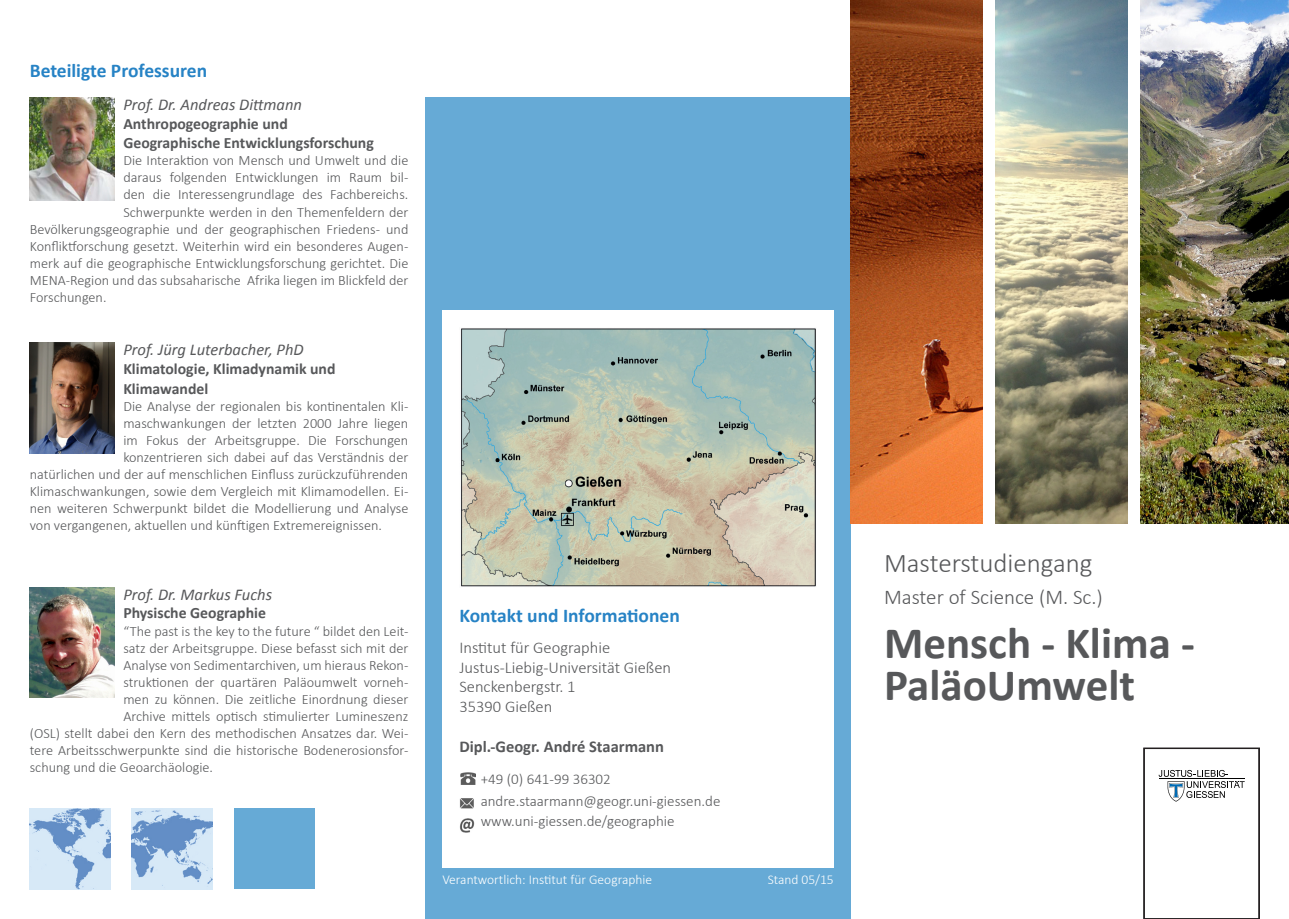
<style>
.page{position:relative;width:1289px;height:919px;background:#fff}
.page>*{position:absolute;margin:0;border:0;box-sizing:border-box;transform-origin:0 0}
.t1{font:700 45px/42px "Calibri";color:#57585a}
.t2{font:300 27px "Calibri";color:#57585a}
.t3{font:300 21px "Calibri";color:#57585a}
.t4{font:700 19.5px "Calibri";color:#2783c5}
.t5{font:300 16.5px "Calibri";color:#57585a}
.t6{font:italic 16.5px "Calibri";color:#57585a}
.t7{font:700 16.5px "Calibri";color:#57585a}
.t8{font:700 15.75px/18.9px "Calibri";color:#57585a}
.t9{font:300 15px/19.5px "Calibri";color:#57585a}
.t10{font:300 14.25px "Calibri";color:#57585a}
.t11{font:300 13.5px "Calibri";color:#fff}
</style>
<div class="page">
<div style="left:425px;top:98px;width:425px;height:820px;background:#66aad6"></div>
<img style="left:995px;top:0;width:132px;height:523px">
<img style="left:1140px;top:0;width:148px;height:523px">
<img style="left:850px;top:0;width:132px;height:523px">
<svg style="left:1158px;top:769px;width:86px;height:32px"></svg>
<hr style="left:1158px;top:778px;width:86px;height:1px;background:#000">
<div style="left:1143px;top:747px;width:116px;height:171px;border:2px solid #231f20"></div>
<div style="left:442px;top:310px;width:391px;height:557px;background:#fff"></div>
<img style="left:460px;top:772px;width:15px;height:12px">
<img style="left:459px;top:798px;width:15px;height:10px">
<img style="left:460px;top:818px;width:14px;height:14px">
<img style="left:461px;top:328px;width:355px;height:259px">
<img style="left:30px;top:808px;width:81px;height:81px">
<img style="left:132px;top:808px;width:81px;height:81px">
<img style="left:30px;top:98px;width:85px;height:103px">
<img style="left:30px;top:342px;width:85px;height:111px">
<img style="left:30px;top:587px;width:85px;height:110px">
<div style="left:234px;top:808px;width:81px;height:81px;background:#66aad6"></div>
<p class="t4" style="left:30px;top:58px;width:179px">Beteiligte Professuren</p>
<p class="t6" style="left:123px;top:93px;width:180px">Prof. Dr. Andreas Dittmann</p>
<p class="t8" style="left:123px;top:114px;width:252px">Anthropogeographie und<br>Geographische Entwicklungsforschung</p>
<p class="t10" style="left:123px;top:152px;width:286px">Die Interaktion von Mensch und Umwelt und die</p>
<p class="t10" style="left:123px;top:169px;width:286px">daraus folgenden Entwicklungen im Raum bil-</p>
<p class="t10" style="left:123px;top:186px;width:286px">den die Interessengrundlage des Fachbereichs.</p>
<p class="t10" style="left:123px;top:203px;width:286px">Schwerpunkte werden in den Themenfeldern der</p>
<p class="t10" style="left:30px;top:220px;width:380px">Bevölkerungsgeographie und der geographischen Friedens- und</p>
<p class="t10" style="left:30px;top:237px;width:380px">Konfliktforschung gesetzt. Weiterhin wird ein besonderes Augen-</p>
<p class="t10" style="left:30px;top:254px;width:380px">merk auf die geographische Entwicklungsforschung gerichtet. Die</p>
<p class="t10" style="left:30px;top:271px;width:380px">MENA-Region und das subsaharische Afrika liegen im Blickfeld der</p>
<p class="t10" style="left:30px;top:288px;width:78px">Forschungen.</p>
<p class="t6" style="left:123px;top:338px;width:182px">Prof. Jürg Luterbacher, PhD</p>
<p class="t8" style="left:123px;top:358px;width:214px;line-height:19.8px">Klimatologie, Klimadynamik und<br>Klimawandel</p>
<p class="t10" style="left:123px;top:397px;width:286px">Die Analyse der regionalen bis kontinentalen Kli-</p>
<p class="t10" style="left:123px;top:414px;width:286px">maschwankungen der letzten 2000 Jahre liegen</p>
<p class="t10" style="left:123px;top:431px;width:286px">im Fokus der Arbeitsgruppe. Die Forschungen</p>
<p class="t10" style="left:123px;top:448px;width:286px">konzentrieren sich dabei auf das Verständnis der</p>
<p class="t10" style="left:30px;top:465px;width:380px">natürlichen und der auf menschlichen Einfluss zurückzuführenden</p>
<p class="t10" style="left:30px;top:482px;width:380px">Klimaschwankungen, sowie dem Vergleich mit Klimamodellen. Ei-</p>
<p class="t10" style="left:30px;top:499px;width:380px">nen weiteren Schwerpunkt bildet die Modellierung und Analyse</p>
<p class="t10" style="left:30px;top:517px;width:354px">von vergangenen, aktuellen und künftigen Extremereignissen.</p>
<p class="t6" style="left:123px;top:582px;width:150px">Prof. Dr. Markus Fuchs</p>
<p class="t8" style="left:123px;top:603px;width:144px">Physische Geographie</p>
<p class="t10" style="left:123px;top:622px;width:286px">“The past is the key to the future “ bildet den Leit-</p>
<p class="t10" style="left:123px;top:639px;width:286px">satz der Arbeitsgruppe. Diese befasst sich mit der</p>
<p class="t10" style="left:123px;top:656px;width:286px">Analyse von Sedimentarchiven, um hieraus Rekon-</p>
<p class="t10" style="left:123px;top:673px;width:286px">struktionen der quartären Paläoumwelt vorneh-</p>
<p class="t10" style="left:123px;top:690px;width:286px">men zu können. Die zeitliche Einordnung dieser</p>
<p class="t10" style="left:123px;top:707px;width:286px">Archive mittels optisch stimulierter Lumineszenz</p>
<p class="t10" style="left:30px;top:724px;width:380px">(OSL) stellt dabei den Kern des methodischen Ansatzes dar. Wei-</p>
<p class="t10" style="left:30px;top:741px;width:380px">tere Arbeitsschwerpunkte sind die historische Bodenerosionsfor-</p>
<p class="t10" style="left:30px;top:758px;width:185px">schung und die Geoarchäologie.</p>
<p class="t4" style="left:459px;top:603px;width:222px">Kontakt und Informationen</p>
<p class="t5" style="left:459px;top:637px;width:152px">Institut für Geographie</p>
<p class="t5" style="left:459px;top:656px;width:213px">Justus-Liebig-Universität Gießen</p>
<p class="t5" style="left:459px;top:676px;width:118px">Senckenbergstr. 1</p>
<p class="t5" style="left:459px;top:696px;width:94px">35390 Gießen</p>
<p class="t7" style="left:459px;top:735px;width:206px">Dipl.-Geogr. André Staarmann</p>
<p class="t9" style="left:480px;top:768px;width:132px">+49 (0) 641-99 36302</p>
<p class="t9" style="left:480px;top:791px;width:241px">andre.staarmann@geogr.uni-giessen.de www.uni-giessen.de/geographie</p>
<p class="t11" style="left:442px;top:870px;width:211px">Verantwortlich: Institut für Geographie</p>
<p class="t11" style="left:767px;top:870px;width:68px">Stand 05/15</p>
<p class="t2" style="left:884px;top:546px;width:210px">Masterstudiengang</p>
<p class="t3" style="left:884px;top:584px;width:220px">Master of Science (M. Sc.)</p>
<p class="t1" style="left:884px;top:622px;width:312px">Mensch - Klima -<br>PaläoUmwelt</p>
</div>
